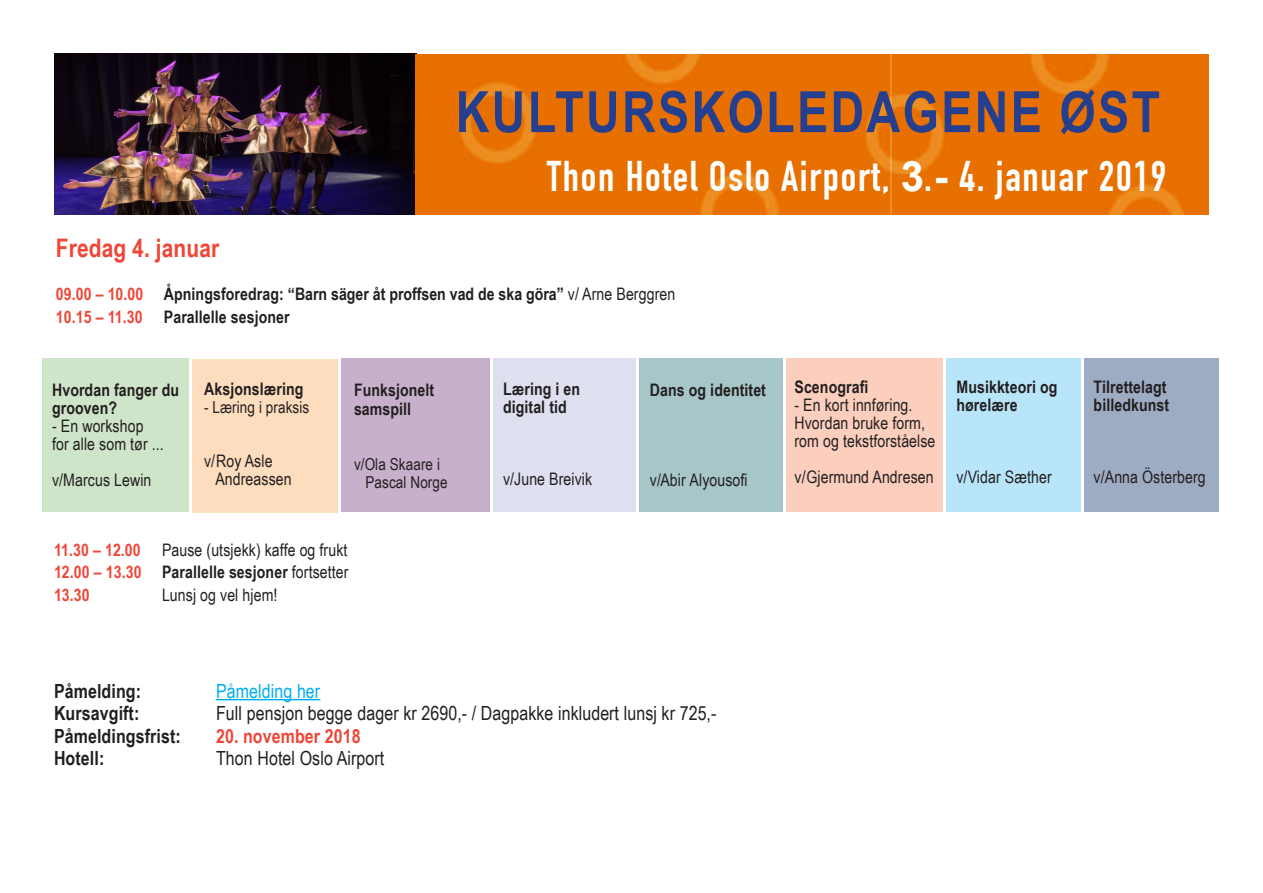
<style>
.page{position:relative;width:1263px;height:893px;background:#fff}
.page>*{position:absolute;margin:0;border:0;box-sizing:border-box;transform-origin:0 0}
.t1{font:700 57px "Arial Narrow";letter-spacing:.04em;color:#253f8e}
.t2{font:700 42px "DIN Condensed";letter-spacing:.04em;color:#fff}
.t3{font:700 25.5px "Arial Narrow";letter-spacing:.005em;color:#ef4637}
.t4{font:19.5px "Arial Narrow";letter-spacing:.005em;color:#231f20}
.t5{font:700 19.5px "Arial Narrow";letter-spacing:.005em;color:#231f20}
.t6{font:700 19.5px "Arial Narrow";letter-spacing:.005em;color:#ef4637}
.t7{font:19.5px "Arial Narrow";letter-spacing:.005em;color:#00aeef}
.t8{font:700 17.25px/18px "Arial Narrow";letter-spacing:.005em;color:#231f20}
.t9{font:17.25px/18px "Arial Narrow";letter-spacing:.005em;color:#231f20}
.t10{font:700 17.25px "Arial Narrow";color:#ef4637}
.t11{font:16.5px "Arial Narrow";letter-spacing:.005em;color:#231f20}
.s1{font-family:"Arial"}
.s2{color:#ef4637}
.s3{font-weight:400}
.s4{font-weight:700;color:#ef4637}
</style>
<div class="page">
<hr style="left:216px;top:699px;width:104px;height:1px;background:#00aeef">
<img style="left:54px;top:54px;width:1154px;height:160px">
<div style="left:786px;top:358px;width:157px;height:153px;background:#fbcebd"></div>
<div style="left:639px;top:358px;width:144px;height:153px;background:#a3c3c5"></div>
<div style="left:42px;top:358px;width:147px;height:154px;background:#cfe5c9"></div>
<div style="left:946px;top:358px;width:135px;height:153px;background:#b9e5fa"></div>
<div style="left:192px;top:359px;width:145px;height:154px;background:#fdddbd"></div>
<div style="left:493px;top:358px;width:142px;height:154px;background:#dedfef"></div>
<div style="left:342px;top:358px;width:148px;height:154px;background:#c7b0cb"></div>
<div style="left:1084px;top:358px;width:135px;height:153px;background:#9dabc3"></div>
<p class="t1" style="left:456px;top:69px;width:706px">KULTURSKOLEDAGENE ØST</p>
<p class="t2" style="left:552px;top:139px;width:614px">Thon hotel Oslo Airport, 3.- 4. januar 2019</p>
<h2 class="t2" style="left:547px;top:152px;width:620px">Thon Hotel Oslo Airport, <span class="s1">3</span>.<span class="s1">-</span> 4. januar 2019</h2>
<p class="t3" style="left:56px;top:228px;width:165px">Fredag 4. januar</p>
<p class="t8" style="left:56px;top:284px;width:621px"><span class="s2">09.00 – 10.00</span> Åpningsforedrag: “Barn säger åt proffsen vad de ska göra” <span class="s3">v/ Arne Berggren</span></p>
<p class="t8" style="left:56px;top:307px;width:235px"><span class="s2">10.15 – 11.30</span> Parallelle sesjoner</p>
<p class="t8" style="left:52px;top:380px;width:129px">Hvordan fanger du grooven?</p>
<p class="t9" style="left:52px;top:417px;width:93px">- En workshop</p>
<p class="t9" style="left:52px;top:435px;width:113px">for alle som tør ...</p>
<p class="t8" style="left:204px;top:379px;width:101px">Aksjonslæring</p>
<p class="t8" style="left:650px;top:380px;width:118px">Dans og identitet</p>
<p class="t11" style="left:204px;top:395px;width:107px">- Læring i praksis</p>
<p class="t8" style="left:503px;top:379px;width:79px">Læring i en</p>
<p class="t8" style="left:503px;top:397px;width:65px">digital tid</p>
<p class="t8" style="left:354px;top:380px;width:82px">Funksjonelt</p>
<p class="t8" style="left:354px;top:399px;width:59px">samspill</p>
<p class="t8" style="left:794px;top:377px;width:75px">Scenografi</p>
<p class="t9" style="left:794px;top:396px;width:142px">- En kort innføring.<br>Hvordan bruke form, rom og tekstforståelse</p>
<p class="t8" style="left:956px;top:377px;width:102px">Musikkteori og hørelære</p>
<p class="t8" style="left:1093px;top:377px;width:75px">Tilrettelagt</p>
<p class="t8" style="left:1093px;top:395px;width:77px">billedkunst</p>
<p class="t9" style="left:52px;top:471px;width:101px">v/Marcus Lewin</p>
<p class="t9" style="left:215px;top:451px;width:78px;text-indent:-11px">v/Roy Asle<br>Andreassen</p>
<p class="t11" style="left:354px;top:452px;width:88px">v/Ola Skaare i</p>
<p class="t11" style="left:365px;top:470px;width:84px">Pascal Norge</p>
<p class="t9" style="left:54px;top:540px;width:295px"><span class="s4">11.30 – 12.00</span> Pause (utsjekk) kaffe og frukt</p>
<p class="t8" style="left:54px;top:562px;width:296px"><span class="s2">12.00 – 13.30</span> Parallelle sesjoner <span class="s3">fortsetter</span></p>
<p class="t10" style="left:54px;top:581px;width:37px">13.30</p>
<p class="t9" style="left:162px;top:585px;width:117px">Lunsj og vel hjem!</p>
<p class="t5" style="left:54px;top:676px;width:89px">Påmelding:</p>
<p class="t7" style="left:216px;top:676px;width:106px">Påmelding her</p>
<p class="t9" style="left:503px;top:469px;width:91px">v/June Breivik</p>
<p class="t9" style="left:650px;top:471px;width:99px">v/Abir Alyousofi</p>
<p class="t9" style="left:794px;top:468px;width:141px">v/Gjermund Andresen</p>
<p class="t9" style="left:956px;top:468px;width:97px">v/Vidar Sæther</p>
<p class="t9" style="left:1093px;top:468px;width:114px">v/Anna Österberg</p>
<p class="t5" style="left:54px;top:698px;width:87px">Kursavgift:</p>
<p class="t4" style="left:216px;top:699px;width:502px">Full pensjon begge dager kr 2690,- / Dagpakke inkludert lunsj kr 725,-</p>
<p class="t5" style="left:54px;top:721px;width:128px">Påmeldingsfrist:</p>
<p class="t6" style="left:216px;top:721px;width:146px">20. november 2018</p>
<p class="t5" style="left:54px;top:743px;width:52px">Hotell:</p>
<p class="t4" style="left:216px;top:744px;width:170px">Thon Hotel Oslo Airport</p>
</div>
